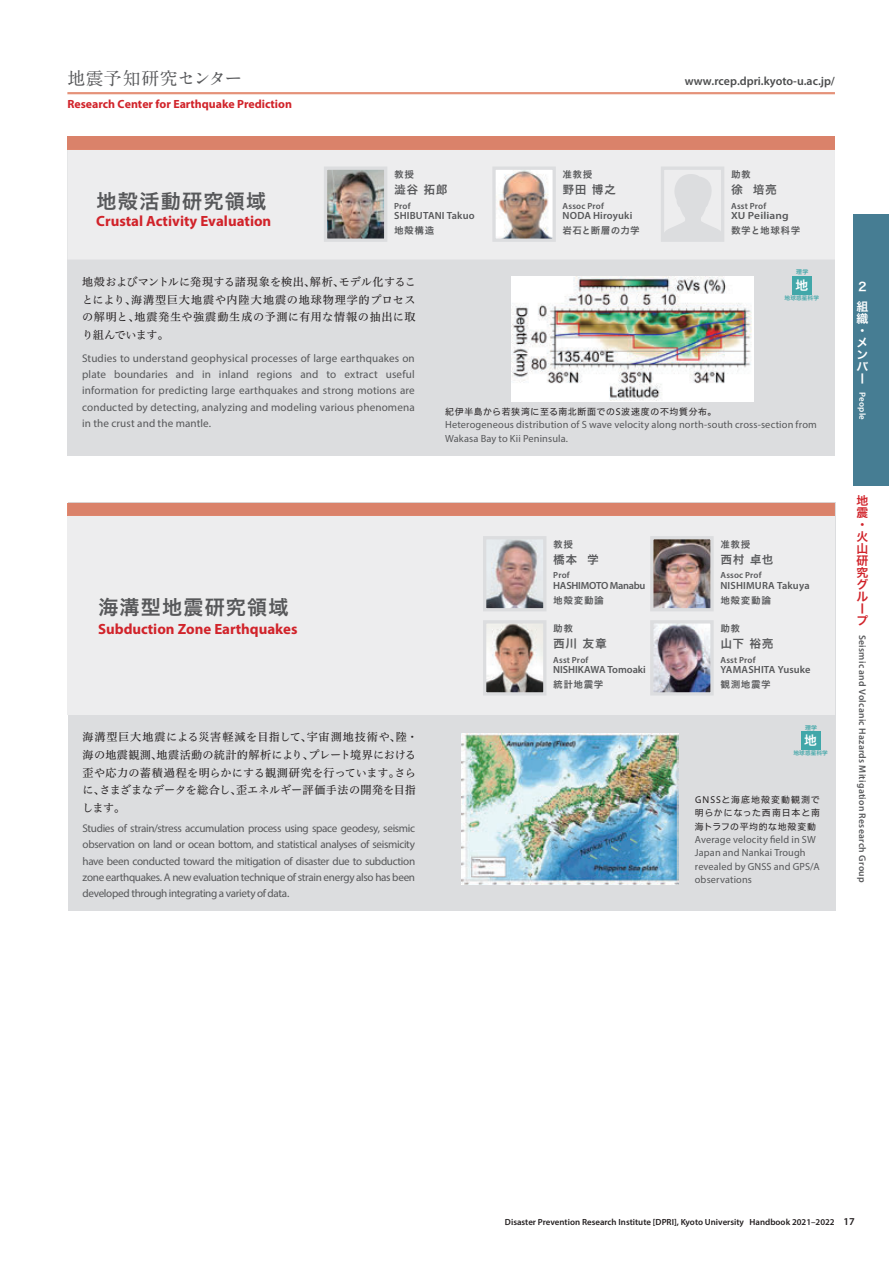
<style>
.page{position:relative;width:893px;height:1263px;background:#fff}
.page>*{position:absolute;margin:0;border:0;box-sizing:border-box;transform-origin:0 0}
.t1{font:20.85px "Koburina Go Std N W6 90 msp RKSJ H";letter-spacing:.025em;color:#57585a}
.t2{font:17.85px "A1 Mincho Std Bold 90 msp RKSJ V";letter-spacing:.02em;color:#57585a}
.t3{font:700 14.85px "Myriad Pro";color:#d1232a}
.t4{font:12.75px "Hiragino Sans Pr 6 N W6 90 msp RKSJ V";color:#fff}
.t5{font:700 11.85px "Myriad Pro";color:#d1232a}
.t6{font:11.85px "Koburina Go Std N W6 90 msp RKSJ H";letter-spacing:.035em;color:#57585a}
.t7{font:600 11.85px "Myriad Pro";color:#4b4c4d}
.t8{font:11.85px/12px "Hiragino Sans Pr 6 N W6 90 msp RKSJ V";color:#d1232a}
.t9{font:11.85px/11.9px "Hiragino Sans Pr 6 N W6 90 msp RKSJ V";color:#fff}
.t10{font:11.1px/16.4px "Myriad Pro";color:#57585a;text-align:justify}
.t11{font:11.1px/17.9px "Hiragino UD Serif Std W4 90 msp RKSJ H";letter-spacing:.025em;color:#231f20;text-align:justify}
.t12{font:600 10.5px "Myriad Pro";color:#231f20}
.t13{font:10.35px/13.4px "Myriad Pro";letter-spacing:.015em;color:#57585a}
.t14{font:600 10.35px "Myriad Pro";letter-spacing:.01em;color:#57585a}
.t15{font:600 10.35px "Myriad Pro";letter-spacing:-.025em;color:#57585a}
.t16{font:600 10.35px "Myriad Pro";letter-spacing:.01em;color:#57585a;scale:1.1 1}
.t17{font:600 9.6px "Myriad Pro";letter-spacing:.025em;color:#57585a}
.t18{font:9.6px "Koburina Go Std N W6 90 msp RKSJ H";letter-spacing:.05em;color:#57585a}
.t19{font:9.6px "Koburina Go Std N W6 90 msp RKSJ H";letter-spacing:.02em;color:#57585a}
.t20{font:600 8.85px "Myriad Pro";color:#231f20}
.t21{font:8.85px/13.4px "Hiragino UD Sans F Std W4 90 msp RKSJ H";letter-spacing:.08em;color:#231f20;text-align:justify}
.t22{font:600 8.85px "Myriad Pro";letter-spacing:.02em;color:#57585a}
.t23{font:600 8.85px "Myriad Pro";letter-spacing:.03em;color:#fff}
.t24{font:6px "Hiragino Sans Pr 6 N W6 90 msp RKSJ V";color:#41a7a9}
.t25{font:5.7px "Hiragino Sans Pr 6 N W6 90 msp RKSJ V";letter-spacing:.025em;color:#41a7a9}
</style>
<div class="page">
<div style="left:67px;top:136px;width:768px;height:320px;background:#dcdddf"></div>
<div style="left:68px;top:503px;width:767px;height:408px;background:#dcdddf"></div>
<div style="left:68px;top:150px;width:767px;height:109px;background:#ededee"></div>
<div style="left:67px;top:136px;width:768px;height:13px;background:#da826a"></div>
<hr style="left:67px;top:149px;width:768px;height:1px;background:#de856c">
<svg style="left:67px;top:503px;width:768px;height:212px;background:#ebe5e4"></svg>
<hr style="left:68px;top:516px;width:767px;height:1px;background:#de856c">
<div style="left:661px;top:167px;width:63px;height:75px;border:3px solid #dcdddf"></div>
<img style="left:496px;top:171px;width:56px;height:67px">
<div style="left:492px;top:167px;width:64px;height:75px;border:3px solid #dcdddf"></div>
<img style="left:328px;top:171px;width:55px;height:67px">
<div style="left:324px;top:167px;width:63px;height:75px;border:3px solid #dcdddf"></div>
<img style="left:654px;top:624px;width:56px;height:68px">
<div style="left:650px;top:620px;width:64px;height:76px;border:3px solid #dcdddf"></div>
<img style="left:654px;top:540px;width:56px;height:67px">
<div style="left:650px;top:536px;width:64px;height:75px;border:3px solid #dcdddf"></div>
<img style="left:487px;top:540px;width:55px;height:67px">
<div style="left:483px;top:536px;width:63px;height:75px;border:3px solid #dcdddf"></div>
<svg style="left:662px;top:172px;width:61px;height:68px"></svg>
<img style="left:511px;top:276px;width:243px;height:125px">
<img style="left:461px;top:734px;width:217px;height:150px">
<svg style="left:67px;top:92px;width:768px;height:2px;background:#e5957d"></svg>
<img style="left:487px;top:624px;width:55px;height:68px">
<div style="left:483px;top:620px;width:63px;height:76px;border:3px solid #dcdddf"></div>
<div style="left:800px;top:731px;width:20px;height:18px;background:#41a7a9"></div>
<div style="left:792px;top:276px;width:20px;height:18px;background:#41a7a9"></div>
<div style="left:853px;top:214px;width:35px;height:272px;background:#467d93"></div>
<h2 class="t2" style="left:67px;top:72px;width:176px">地震予知研究センター</h2>
<p class="t7" style="left:685px;top:77px;width:152px">www.rcep.dpri.kyoto-u.ac.jp/</p>
<p class="t5" style="left:67px;top:99px;width:226px">Research Center for Earthquake Prediction</p>
<h1 class="t1" style="left:96px;top:193px;width:172px">地殻活動研究領域</h1>
<h3 class="t3" style="left:96px;top:215px;width:177px">Crustal Activity Evaluation</h3>
<p class="t18" style="left:394px;top:171px;width:21px">教授</p>
<p class="t6" style="left:394px;top:185px;width:55px">澁谷 拓郎</p>
<p class="t22" style="left:394px;top:203px;width:18px">Prof</p>
<p class="t14" style="left:394px;top:212px;width:82px">SHIBUTANI Takuo</p>
<p class="t18" style="left:394px;top:227px;width:42px">地殻構造</p>
<p class="t18" style="left:563px;top:171px;width:31px">准教授</p>
<p class="t6" style="left:563px;top:185px;width:67px">野田 博之　</p>
<p class="t22" style="left:563px;top:203px;width:43px">Assoc Prof</p>
<p class="t14" style="left:563px;top:212px;width:71px">NODA Hiroyuki</p>
<p class="t19" style="left:563px;top:227px;width:79px">岩石と断層の力学</p>
<p class="t18" style="left:731px;top:171px;width:21px">助教</p>
<p class="t6" style="left:731px;top:185px;width:60px">徐 培亮　</p>
<p class="t22" style="left:731px;top:203px;width:37px">Asst Prof</p>
<p class="t16" style="left:731px;top:212px;width:54px">XU Peiliang</p>
<p class="t18" style="left:731px;top:227px;width:71px">数学と地球科学</p>
<p class="t11" style="left:82px;top:274px;width:335px">地殻およびマントルに発現する諸現象を検出、解析、モデル化することにより、海溝型巨大地震や内陸大地震の地球物理学的プロセスの解明と、地震発生や強震動生成の予測に有用な情報の抽出に取り組んでいます。</p>
<p class="t10" style="left:82px;top:350px;width:334px">Studies to understand geophysical processes of large earthquakes on plate boundaries and in inland regions and to extract useful information for predicting large earthquakes and strong motions are conducted by detecting, analyzing and modeling various phenomena in the crust and the mantle.</p>
<p class="t24" style="left:796px;top:270px;width:13px">理学</p>
<p class="t25" style="left:784px;top:296px;width:36px">地球惑星科学</p>
<p class="t4" style="left:795px;top:281px;width:14px">地</p>
<p class="t21" style="left:445px;top:406px;width:273px">紀伊半島から若狭湾に至る南北断面でのS波速度の不均質分布。</p>
<p class="t13" style="left:445px;top:419px;width:373px">Heterogeneous distribution of S wave velocity along north-south cross-section from<br>Wakasa Bay to Kii Peninsula.</p>
<p class="t18" style="left:553px;top:541px;width:21px">教授</p>
<p class="t6" style="left:553px;top:555px;width:47px">橋本 学</p>
<p class="t22" style="left:553px;top:572px;width:18px">Prof</p>
<p class="t15" style="left:553px;top:582px;width:94px">HASHIMOTO Manabu</p>
<p class="t18" style="left:553px;top:597px;width:52px">地殻変動論</p>
<h1 class="t1" style="left:98px;top:600px;width:192px">海溝型地震研究領域</h1>
<h3 class="t3" style="left:98px;top:623px;width:201px">Subduction Zone Earthquakes</h3>
<p class="t18" style="left:553px;top:625px;width:21px">助教</p>
<p class="t6" style="left:553px;top:639px;width:55px">西川 友章</p>
<p class="t22" style="left:553px;top:656px;width:37px">Asst Prof</p>
<p class="t14" style="left:553px;top:666px;width:94px">NISHIKAWA Tomoaki</p>
<p class="t18" style="left:553px;top:681px;width:52px">統計地震学</p>
<p class="t11" style="left:83px;top:729px;width:337px;text-align:left">海溝型巨大地震による災害軽減を目指して、宇宙測地技術や、陸・海の地震観測、地震活動の統計的解析により、プレート境界における歪や応力の蓄積過程を明らかにする観測研究を行っています。さらに、さまざまなデータを総合し、歪エネルギー評価手法の開発を目指します。</p>
<p class="t10" style="left:83px;top:821px;width:334px">Studies of strain/stress accumulation process using space geodesy, seismic observation on land or ocean bottom, and statistical analyses of seismicity have been conducted toward the mitigation of disaster due to subduction zone earthquakes. A new evaluation technique of strain energy also has been developed through integrating a variety of data.</p>
<p class="t18" style="left:720px;top:541px;width:31px">准教授</p>
<p class="t6" style="left:720px;top:555px;width:67px">西村 卓也　</p>
<p class="t22" style="left:720px;top:572px;width:43px">Assoc Prof</p>
<p class="t14" style="left:720px;top:582px;width:91px">NISHIMURA Takuya</p>
<p class="t18" style="left:720px;top:597px;width:52px">地殻変動論</p>
<p class="t18" style="left:720px;top:625px;width:21px">助教</p>
<p class="t6" style="left:720px;top:639px;width:55px">山下 裕亮</p>
<p class="t22" style="left:720px;top:656px;width:37px">Asst Prof</p>
<p class="t14" style="left:720px;top:666px;width:92px">YAMASHITA Yusuke</p>
<p class="t18" style="left:720px;top:681px;width:52px">観測地震学</p>
<p class="t24" style="left:805px;top:725px;width:13px">理学</p>
<p class="t25" style="left:793px;top:751px;width:36px">地球惑星科学</p>
<p class="t4" style="left:804px;top:736px;width:14px">地</p>
<p class="t21" style="left:695px;top:794px;width:127px">GNSSと海底地殻変動観測で明らかになった西南日本と南海トラフの平均的な地殻変動</p>
<p class="t13" style="left:695px;top:833px;width:126px">Average velocity field in SW<br>Japan and Nankai Trough revealed by GNSS and GPS/A observations</p>
<p class="t9" style="left:856px;top:279px;width:13px;line-height:19.8px">２組</p>
<p class="t9" style="left:856px;top:314px;width:13px">織・メンバー</p>
<p class="t23" style="left:866px;top:392px;width:29px;rotate:90deg">People</p>
<p class="t8" style="left:856px;top:496px;width:13px">地震・火山研究グループ</p>
<p class="t17" style="left:866px;top:635px;width:249px;rotate:90deg">Seismic and Volcanic Hazards Mitigation Research Group</p>
<p class="t20" style="left:505px;top:1218px;width:331px">Disaster Prevention Research Institute [DPRI], Kyoto University Handbook 2021–2022</p>
<p class="t12" style="left:843px;top:1218px;width:13px">17</p>
</div>
